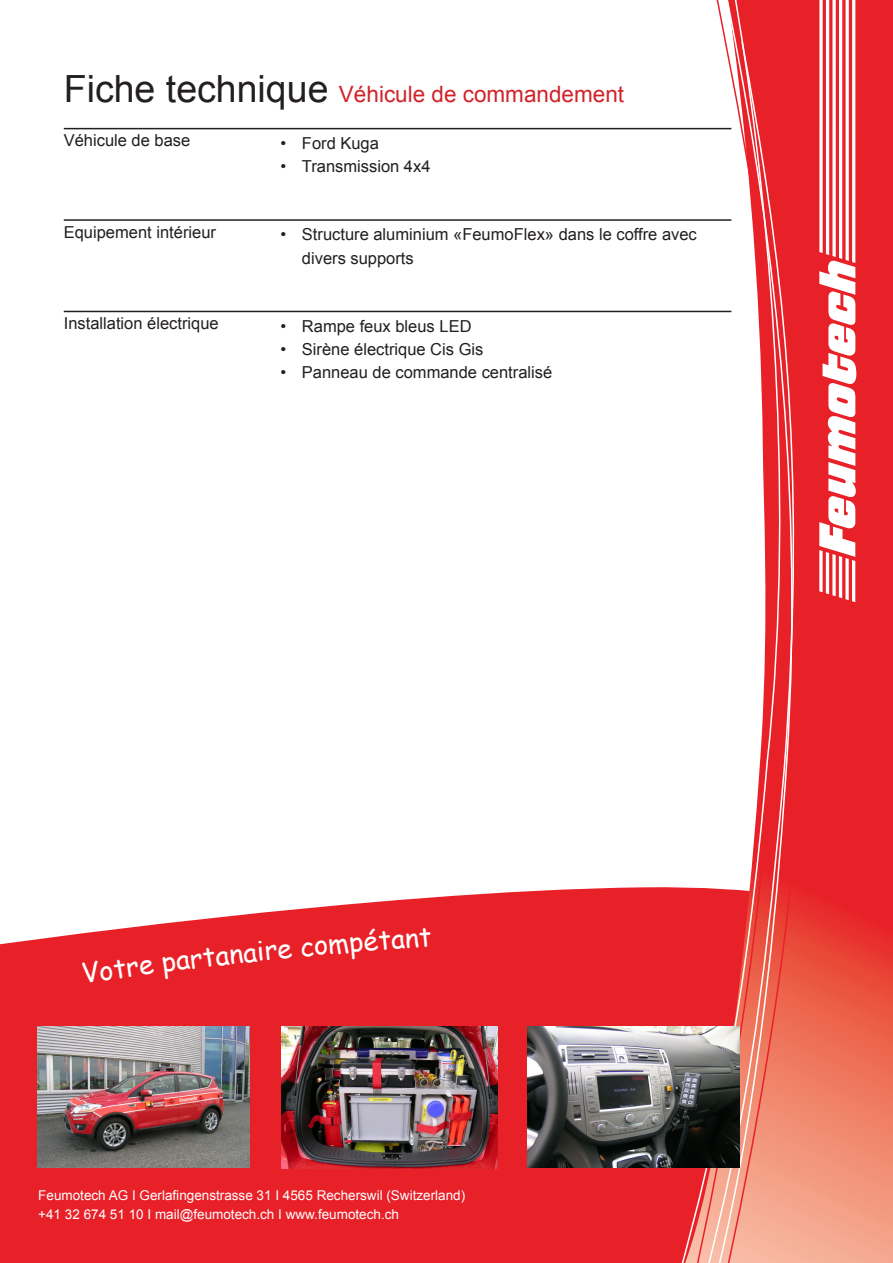
<style>
.page{position:relative;width:893px;height:1263px;background:#fff}
.page>*{position:absolute;margin:0;border:0;box-sizing:border-box;transform-origin:0 0}
.Grundschrift{font:27px "Comic Sans MS";color:#fff}
.Titel_1{font:22.5px "Arial";color:#d1232a}
.Titel_2{font:16.5px/23.4px "Arial";color:#231f20}
.t1{font:13.5px/19.2px "Arial";color:#fff}
.s1{font-size:37.5px;color:#231f20}
</style>
<div class="page">
<svg style="left:0;top:887px;width:677px;height:376px;background:#e9343b"></svg>
<svg style="left:813px;top:0;width:80px;height:1263px;background:#ea3e3c"></svg>
<svg style="left:806px;top:0;width:7px;height:1263px;background:#e93a39"></svg>
<svg style="left:677px;top:127px;width:25px;height:1136px"></svg>
<svg style="left:702px;top:40px;width:106px;height:1223px"></svg>
<svg style="left:714px;top:0;width:92px;height:1263px"></svg>
<svg style="left:819px;top:0;width:37px;height:602px"></svg>
<img style="left:527px;top:1027px;width:213px;height:140px">
<img style="left:282px;top:1027px;width:215px;height:141px">
<img style="left:37px;top:1027px;width:213px;height:140px">
<hr style="left:64px;top:128px;width:667px;height:1px;background:#231f20">
<hr style="left:64px;top:219px;width:667px;height:2px;background:#231f20">
<hr style="left:64px;top:311px;width:667px;height:1px;background:#231f20">
<p class="Titel_1" style="left:64px;top:79px;width:562px"><span class="s1">Fiche technique</span> Véhicule de commandement</p>
<p class="Titel_2" style="left:64px;top:129px;width:128px">Véhicule de base</p>
<p class="Titel_2" style="left:281px;top:131px;width:100px">• Ford Kuga</p>
<p class="Titel_2" style="left:281px;top:155px;width:151px">• Transmission 4x4</p>
<p class="Titel_2" style="left:64px;top:220px;width:154px">Equipement intérieur</p>
<p class="Titel_2" style="left:302px;top:223px;width:396px;text-indent:-21px">• Structure aluminium «FeumoFlex» dans le coffre avec divers supports</p>
<p class="Titel_2" style="left:64px;top:312px;width:156px">Installation électrique</p>
<p class="Titel_2" style="left:281px;top:314px;width:192px">• Rampe feux bleus LED</p>
<p class="Titel_2" style="left:281px;top:338px;width:204px">• Sirène électrique Cis Gis</p>
<p class="Titel_2" style="left:281px;top:361px;width:273px">• Panneau de commande centralisé</p>
<p class="Grundschrift" style="left:312px;top:925px;width:66px;rotate:-5deg">ompé</p>
<p class="Grundschrift" style="left:377px;top:920px;width:55px;rotate:-4deg">tant</p>
<p class="Grundschrift" style="left:79px;top:954px;width:74px;rotate:-8deg">Votre</p>
<p class="Grundschrift" style="left:159px;top:943px;width:69px;rotate:-7deg">parta</p>
<p class="Grundschrift" style="left:227px;top:934px;width:87px;rotate:-6deg">naire c</p>
<p class="t1" style="left:38px;top:1185px;width:428px">Feumotech AG I Gerlafingenstrasse 31 I 4565 Recherswil (Switzerland) +41 32 674 51 10 I mail@feumotech.ch I www.feumotech.ch</p>
</div>
